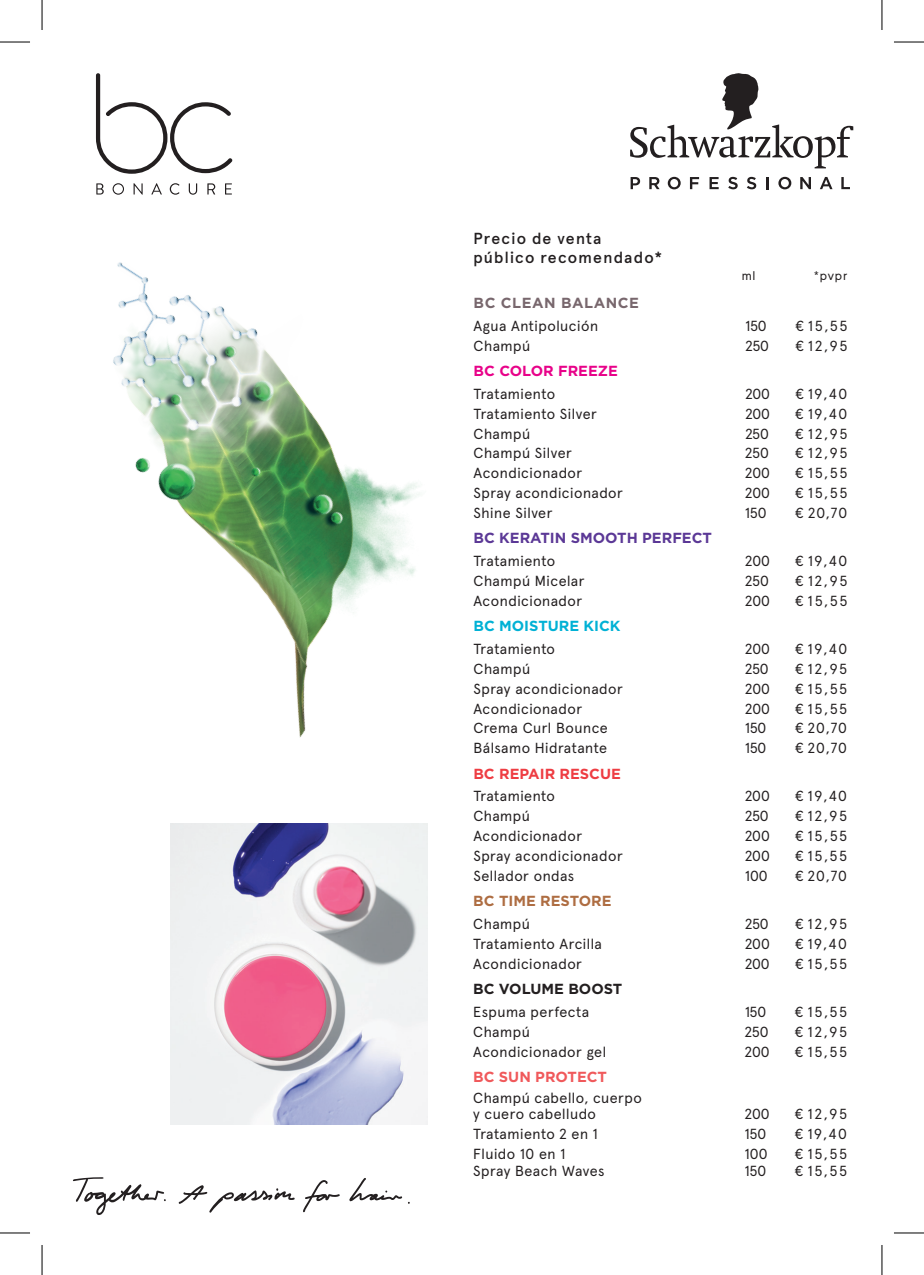
<style>
.page{position:relative;width:924px;height:1275px;background:#fff}
.page>*{position:absolute;margin:0;border:0;box-sizing:border-box;transform-origin:0 0}
.t1{font:500 16px/19.2px "Apercu Pro";letter-spacing:.075em;color:#231f20}
.t2{font:14.6px/16.2px "Apercu Pro";letter-spacing:.035em;color:#231f20}
.t3{font:700 14.6px "Gotham HTF";color:#5b3896}
.t4{font:700 14.6px "Gotham HTF";letter-spacing:.035em;color:#78676d}
.t5{font:700 14.6px "Gotham HTF";color:#00b1d5}
.t6{font:700 14.6px "Gotham HTF";color:#ee3d43}
.t7{font:700 14.6px "Gotham HTF";color:#e80289}
.t8{font:700 14.6px "Gotham HTF";color:#ae6d42}
.t9{font:700 14.6px "Gotham HTF";color:#231f20}
.t10{font:700 14.6px "Gotham HTF";color:#f0595b}
.t11{font:14px "TT Commons";letter-spacing:.06em;color:#231f20}
</style>
<div class="page">
<svg style="left:630px;top:73px;width:222px;height:95px"></svg>
<svg style="left:630px;top:177px;width:9px;height:12px"></svg>
<svg style="left:649px;top:177px;width:10px;height:12px"></svg>
<svg style="left:667px;top:177px;width:13px;height:12px"></svg>
<svg style="left:689px;top:177px;width:9px;height:12px"></svg>
<svg style="left:709px;top:177px;width:9px;height:12px"></svg>
<svg style="left:728px;top:177px;width:9px;height:12px"></svg>
<svg style="left:747px;top:177px;width:9px;height:12px"></svg>
<svg style="left:766px;top:177px;width:2px;height:12px"></svg>
<svg style="left:778px;top:177px;width:13px;height:12px"></svg>
<svg style="left:800px;top:177px;width:10px;height:12px"></svg>
<svg style="left:820px;top:177px;width:12px;height:12px"></svg>
<svg style="left:841px;top:177px;width:8px;height:12px"></svg>
<svg style="left:303px;top:1180px;width:36px;height:32px"></svg>
<svg style="left:178px;top:1185px;width:117px;height:27px"></svg>
<svg style="left:73px;top:1177px;width:93px;height:38px"></svg>
<svg style="left:349px;top:1178px;width:60px;height:25px"></svg>
<img style="left:113px;top:262px;width:307px;height:475px">
<svg style="left:96px;top:73px;width:136px;height:122px"></svg>
<img style="left:170px;top:823px;width:257px;height:301px">
<hr style="left:0;top:42px;width:30px;height:1px;background:#000">
<hr style="left:893px;top:42px;width:30px;height:1px;background:#000">
<hr style="left:0;top:1232px;width:30px;height:1px;background:#000">
<hr style="left:893px;top:1232px;width:30px;height:1px;background:#000">
<hr style="left:42px;top:0;width:1px;height:30px;background:#000">
<hr style="left:42px;top:1245px;width:1px;height:30px;background:#000">
<hr style="left:881px;top:0;width:1px;height:30px;background:#000">
<hr style="left:881px;top:1245px;width:1px;height:30px;background:#000">
<p class="t1" style="left:473px;top:228px;width:190px">Precio de venta público recomendado*</p>
<p class="t11" style="left:741px;top:267px;width:15px">ml</p>
<p class="t11" style="left:813px;top:267px;width:35px">*pvpr</p>
<p class="t4" style="left:473px;top:294px;width:167px">BC CLEAN BALANCE</p>
<p class="t2" style="left:473px;top:316px;width:126px">Agua Antipolución</p>
<p class="t2" style="left:745px;top:316px;width:23px">150</p>
<p class="t2" style="left:794px;top:316px;width:54px">€ 15,55</p>
<p class="t2" style="left:473px;top:336px;width:58px">Champú</p>
<p class="t2" style="left:745px;top:336px;width:25px">250</p>
<p class="t2" style="left:794px;top:336px;width:54px">€ 12,95</p>
<p class="t7" style="left:473px;top:362px;width:146px">BC COLOR FREEZE</p>
<p class="t2" style="left:473px;top:384px;width:83px">Tratamiento</p>
<p class="t2" style="left:745px;top:384px;width:26px">200</p>
<p class="t2" style="left:794px;top:384px;width:54px">€ 19,40</p>
<p class="t2" style="left:473px;top:404px;width:125px">Tratamiento Silver</p>
<p class="t2" style="left:745px;top:404px;width:26px">200</p>
<p class="t2" style="left:794px;top:404px;width:54px">€ 19,40</p>
<p class="t2" style="left:473px;top:424px;width:58px">Champú</p>
<p class="t2" style="left:745px;top:424px;width:25px">250</p>
<p class="t2" style="left:794px;top:424px;width:54px">€ 12,95</p>
<p class="t2" style="left:473px;top:444px;width:100px">Champú Silver</p>
<p class="t2" style="left:745px;top:444px;width:25px">250</p>
<p class="t2" style="left:794px;top:444px;width:54px">€ 12,95</p>
<p class="t2" style="left:473px;top:464px;width:110px">Acondicionador</p>
<p class="t2" style="left:745px;top:464px;width:26px">200</p>
<p class="t2" style="left:794px;top:464px;width:54px">€ 15,55</p>
<p class="t2" style="left:473px;top:484px;width:151px">Spray acondicionador</p>
<p class="t2" style="left:745px;top:484px;width:26px">200</p>
<p class="t2" style="left:794px;top:484px;width:54px">€ 15,55</p>
<p class="t2" style="left:473px;top:503px;width:80px">Shine Silver</p>
<p class="t2" style="left:745px;top:503px;width:23px">150</p>
<p class="t2" style="left:794px;top:503px;width:54px">€ 20,70</p>
<p class="t3" style="left:473px;top:530px;width:240px">BC KERATIN SMOOTH PERFECT</p>
<p class="t2" style="left:473px;top:552px;width:83px">Tratamiento</p>
<p class="t2" style="left:744px;top:552px;width:26px">200</p>
<p class="t2" style="left:794px;top:552px;width:54px">€ 19,40</p>
<p class="t2" style="left:473px;top:571px;width:112px">Champú Micelar</p>
<p class="t2" style="left:744px;top:571px;width:25px">250</p>
<p class="t2" style="left:794px;top:571px;width:54px">€ 12,95</p>
<p class="t2" style="left:473px;top:591px;width:110px">Acondicionador</p>
<p class="t2" style="left:744px;top:591px;width:26px">200</p>
<p class="t2" style="left:794px;top:591px;width:54px">€ 15,55</p>
<p class="t5" style="left:473px;top:618px;width:149px">BC MOISTURE KICK</p>
<p class="t2" style="left:473px;top:639px;width:83px">Tratamiento</p>
<p class="t2" style="left:744px;top:639px;width:26px">200</p>
<p class="t2" style="left:794px;top:639px;width:54px">€ 19,40</p>
<p class="t2" style="left:473px;top:659px;width:58px">Champú</p>
<p class="t2" style="left:744px;top:659px;width:25px">250</p>
<p class="t2" style="left:794px;top:659px;width:54px">€ 12,95</p>
<p class="t2" style="left:473px;top:679px;width:151px">Spray acondicionador</p>
<p class="t2" style="left:744px;top:679px;width:26px">200</p>
<p class="t2" style="left:794px;top:679px;width:54px">€ 15,55</p>
<p class="t2" style="left:473px;top:699px;width:110px">Acondicionador</p>
<p class="t2" style="left:744px;top:699px;width:26px">200</p>
<p class="t2" style="left:794px;top:699px;width:54px">€ 15,55</p>
<p class="t2" style="left:473px;top:719px;width:136px">Crema Curl Bounce</p>
<p class="t2" style="left:744px;top:719px;width:23px">150</p>
<p class="t2" style="left:794px;top:719px;width:54px">€ 20,70</p>
<p class="t2" style="left:473px;top:739px;width:135px">Bálsamo Hidratante</p>
<p class="t2" style="left:744px;top:739px;width:23px">150</p>
<p class="t2" style="left:794px;top:739px;width:54px">€ 20,70</p>
<p class="t6" style="left:473px;top:765px;width:149px">BC REPAIR RESCUE</p>
<p class="t2" style="left:473px;top:787px;width:83px">Tratamiento</p>
<p class="t2" style="left:744px;top:787px;width:26px">200</p>
<p class="t2" style="left:794px;top:787px;width:54px">€ 19,40</p>
<p class="t2" style="left:473px;top:807px;width:58px">Champú</p>
<p class="t2" style="left:744px;top:807px;width:25px">250</p>
<p class="t2" style="left:794px;top:807px;width:54px">€ 12,95</p>
<p class="t2" style="left:473px;top:827px;width:110px">Acondicionador</p>
<p class="t2" style="left:744px;top:827px;width:26px">200</p>
<p class="t2" style="left:794px;top:827px;width:54px">€ 15,55</p>
<p class="t2" style="left:473px;top:846px;width:151px">Spray acondicionador</p>
<p class="t2" style="left:744px;top:846px;width:26px">200</p>
<p class="t2" style="left:794px;top:846px;width:54px">€ 15,55</p>
<p class="t2" style="left:473px;top:866px;width:102px">Sellador ondas</p>
<p class="t2" style="left:744px;top:866px;width:24px">100</p>
<p class="t2" style="left:794px;top:866px;width:54px">€ 20,70</p>
<p class="t8" style="left:473px;top:892px;width:140px">BC TIME RESTORE</p>
<p class="t2" style="left:473px;top:914px;width:58px">Champú</p>
<p class="t2" style="left:744px;top:914px;width:25px">250</p>
<p class="t2" style="left:794px;top:914px;width:54px">€ 12,95</p>
<p class="t2" style="left:473px;top:934px;width:130px">Tratamiento Arcilla</p>
<p class="t2" style="left:744px;top:934px;width:26px">200</p>
<p class="t2" style="left:794px;top:934px;width:54px">€ 19,40</p>
<p class="t2" style="left:473px;top:954px;width:110px">Acondicionador</p>
<p class="t2" style="left:744px;top:954px;width:26px">200</p>
<p class="t2" style="left:794px;top:954px;width:54px">€ 15,55</p>
<p class="t9" style="left:473px;top:980px;width:150px">BC VOLUME BOOST</p>
<p class="t2" style="left:473px;top:1002px;width:117px">Espuma perfecta</p>
<p class="t2" style="left:744px;top:1002px;width:23px">150</p>
<p class="t2" style="left:794px;top:1002px;width:54px">€ 15,55</p>
<p class="t2" style="left:473px;top:1022px;width:58px">Champú</p>
<p class="t2" style="left:744px;top:1022px;width:25px">250</p>
<p class="t2" style="left:794px;top:1022px;width:54px">€ 12,95</p>
<p class="t2" style="left:473px;top:1042px;width:134px">Acondicionador gel</p>
<p class="t2" style="left:744px;top:1042px;width:26px">200</p>
<p class="t2" style="left:794px;top:1042px;width:54px">€ 15,55</p>
<p class="t10" style="left:473px;top:1068px;width:135px">BC SUN PROTECT</p>
<p class="t2" style="left:473px;top:1088px;width:170px">Champú cabello, cuerpo y cuero cabelludo</p>
<p class="t2" style="left:744px;top:1104px;width:26px">200</p>
<p class="t2" style="left:794px;top:1104px;width:54px">€ 12,95</p>
<p class="t2" style="left:473px;top:1124px;width:126px">Tratamiento 2 en 1</p>
<p class="t2" style="left:744px;top:1124px;width:23px">150</p>
<p class="t2" style="left:794px;top:1124px;width:54px">€ 19,40</p>
<p class="t2" style="left:473px;top:1144px;width:94px">Fluido 10 en 1</p>
<p class="t2" style="left:744px;top:1144px;width:24px">100</p>
<p class="t2" style="left:794px;top:1144px;width:54px">€ 15,55</p>
<p class="t2" style="left:473px;top:1161px;width:133px">Spray Beach Waves</p>
<p class="t2" style="left:744px;top:1161px;width:23px">150</p>
<p class="t2" style="left:794px;top:1161px;width:54px">€ 15,55</p>
</div>
